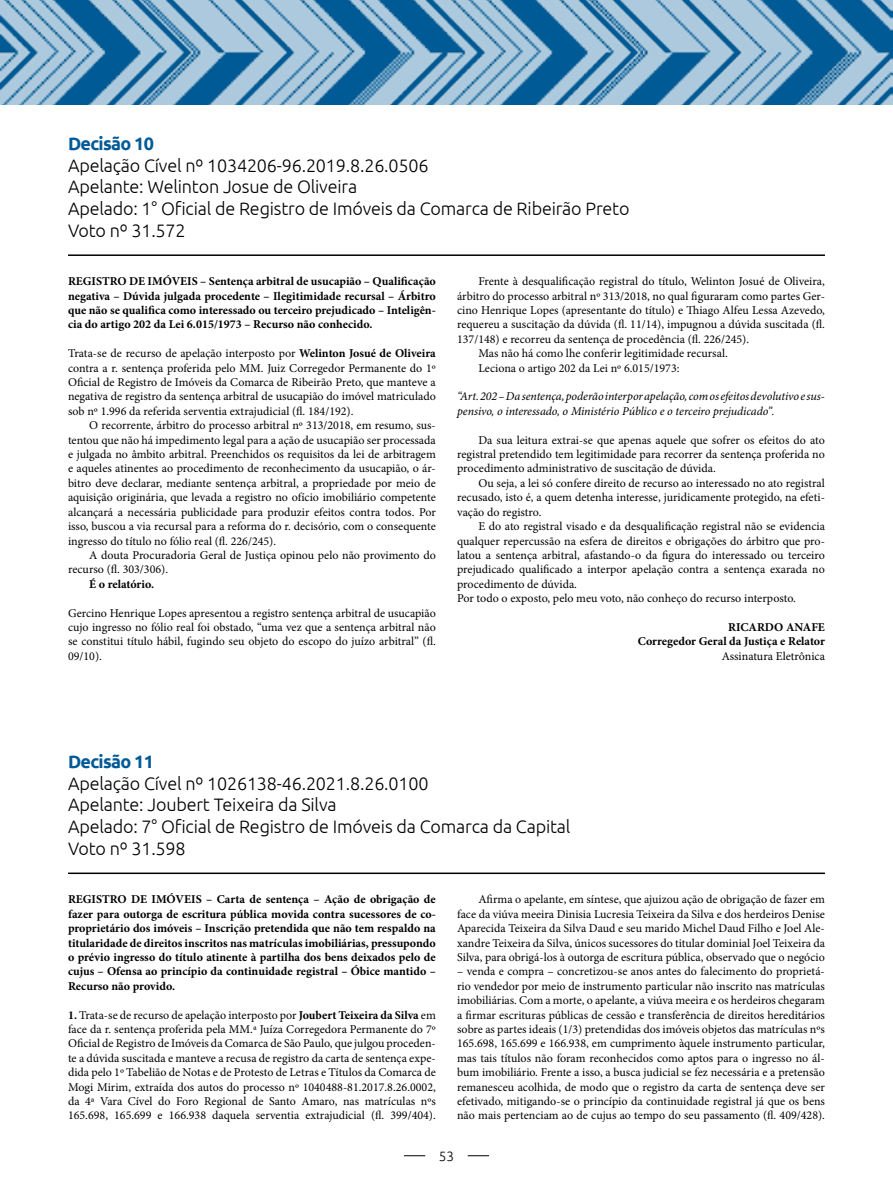
<style>
.page{position:relative;width:893px;height:1191px;background:#fff}
.page>*{position:absolute;margin:0;border:0;box-sizing:border-box;transform-origin:0 0}
.t1{font:300 18px/21.6px "Ubuntu";letter-spacing:-.01em;color:#000}
.t2{font:700 18px "Ubuntu";letter-spacing:-.04em;color:#005a96}
.t3{font:300 13.5px "Ubuntu";color:#000}
.t4{font:12px/14.4px "Minion Pro";color:#000;text-align:justify}
.t5{font:700 12px/14.4px "Minion Pro";color:#000;text-align:justify}
.t6{font:italic 12px/14.4px "Minion Pro";letter-spacing:-.005em;color:#000}
.s1{font-weight:700}
</style>
<div class="page">
<svg style="left:404px;top:1155px;width:21px;height:1px"></svg>
<svg style="left:468px;top:1155px;width:21px;height:1px"></svg>
<img style="left:0;top:0;width:893px;height:104px">
<hr style="left:68px;top:254px;width:757px;height:2px;background:#000">
<hr style="left:68px;top:872px;width:757px;height:2px;background:#000">
<h1 class="t2" style="left:68px;top:133px;width:87px">Decisão 10</h1>
<h1 class="t1" style="left:68px;top:154px;width:563px">Apelação Cível nº 1034206-96.2019.8.26.0506<br>Apelante: Welinton Josue de Oliveira<br>Apelado: 1° Oficial de Registro de Imóveis da Comarca de Ribeirão Preto Voto nº 31.572</h1>
<p class="t4" style="left:478px;top:274px;width:348px">Frente à desqualificação registral do título, Welinton Josué de Oliveira,</p>
<p class="t4" style="left:457px;top:289px;width:369px">árbitro do processo arbitral nº 313/2018, no qual figuraram como partes Ger-</p>
<p class="t4" style="left:457px;top:303px;width:369px">cino Henrique Lopes (apresentante do título) e Thiago Alfeu Lessa Azevedo,</p>
<p class="t4" style="left:457px;top:317px;width:369px">requereu a suscitação da dúvida (fl. 11/14), impugnou a dúvida suscitada (fl.</p>
<p class="t4" style="left:457px;top:332px;width:294px">137/148) e recorreu da sentença de procedência (fl. 226/245).</p>
<p class="t4" style="left:478px;top:346px;width:251px">Mas não há como lhe conferir legitimidade recursal.</p>
<p class="t4" style="left:478px;top:361px;width:203px">Leciona o artigo 202 da Lei nº 6.015/1973:</p>
<p class="t6" style="left:457px;top:389px;width:369px">“Art. 202 – Da sentença, poderão interpor apelação, com os efeitos devolutivo e sus&shy;pensivo, o interessado, o Ministério Público e o terceiro prejudicado”.</p>
<p class="t4" style="left:457px;top:433px;width:369px;text-indent:21px">Da sua leitura extrai-se que apenas aquele que sofrer os efeitos do ato registral pretendido tem legitimidade para recorrer da sentença proferida no procedimento administrativo de suscitação de dúvida.</p>
<p class="t4" style="left:457px;top:476px;width:369px;text-indent:21px">Ou seja, a lei só confere direito de recurso ao interessado no ato registral recusado, isto é, a quem detenha interesse, juridicamente protegido, na efeti&shy;vação do registro.</p>
<p class="t4" style="left:457px;top:519px;width:369px;text-align:left;text-indent:21px">E do ato registral visado e da desqualificação registral não se evidencia qualquer repercussão na esfera de direitos e obrigações do árbitro que pro&shy;latou a sentença arbitral, afastando-o da figura do interessado ou terceiro prejudicado qualificado a interpor apelação contra a sentença exarada no procedimento de dúvida.<br>Por todo o exposto, pelo meu voto, não conheço do recurso interposto.</p>
<p class="t5" style="left:638px;top:620px;width:189px;text-align:right">RICARDO ANAFE<br>Corregedor Geral da Justiça e Relator</p>
<p class="t4" style="left:722px;top:649px;width:105px">Assinatura Eletrônica</p>
<p class="t5" style="left:68px;top:274px;width:369px">REGISTRO DE IMÓVEIS – Sentença arbitral de usucapião – Qualificação negativa – Dúvida julgada procedente – Ilegitimidade recursal – Árbitro que não se qualifica como interessado ou terceiro prejudicado – Inteligên&shy;cia do artigo 202 da Lei 6.015/1973 – Recurso não conhecido.</p>
<p class="t4" style="left:68px;top:346px;width:369px">Trata-se de recurso de apelação interposto por <span class="s1">Welinton Josué de Oliveira </span>contra a r. sentença proferida pelo MM. Juiz Corregedor Permanente do 1º Oficial de Registro de Imóveis da Comarca de Ribeirão Preto, que manteve a negativa de registro da sentença arbitral de usucapião do imóvel matriculado sob nº 1.996 da referida serventia extrajudicial (fl. 184/192).</p>
<p class="t4" style="left:68px;top:418px;width:369px;text-indent:21px">O recorrente, árbitro do processo arbitral nº 313/2018, em resumo, sus&shy;tentou que não há impedimento legal para a ação de usucapião ser processada e julgada no âmbito arbitral. Preenchidos os requisitos da lei de arbitragem e aqueles atinentes ao procedimento de reconhecimento da usucapião, o ár&shy;bitro deve declarar, mediante sentença arbitral, a propriedade por meio de aquisição originária, que levada a registro no ofício imobiliário competente alcançará a necessária publicidade para produzir efeitos contra todos. Por isso, buscou a via recursal para a reforma do r. decisório, com o consequente ingresso do título no fólio real (fl. 226/245).</p>
<p class="t4" style="left:68px;top:548px;width:369px;text-indent:21px">A douta Procuradoria Geral de Justiça opinou pelo não provimento do recurso (fl. 303/306).</p>
<p class="t5" style="left:89px;top:576px;width:66px">É o relatório.</p>
<p class="t4" style="left:68px;top:605px;width:369px">Gercino Henrique Lopes apresentou a registro sentença arbitral de usucapião cujo ingresso no fólio real foi obstado, “uma vez que a sentença arbitral não se constitui título hábil, fugindo seu objeto do escopo do juízo arbitral” (fl.<br>09/10).</p>
<h1 class="t2" style="left:68px;top:751px;width:87px">Decisão 11</h1>
<h1 class="t1" style="left:68px;top:772px;width:504px">Apelação Cível nº 1026138-46.2021.8.26.0100<br>Apelante: Joubert Teixeira da Silva<br>Apelado: 7° Oficial de Registro de Imóveis da Comarca da Capital Voto nº 31.598</h1>
<p class="t5" style="left:68px;top:892px;width:369px">REGISTRO DE IMÓVEIS – Carta de sentença – Ação de obrigação de fazer para outorga de escritura pública movida contra sucessores de co&shy;proprietário dos imóveis – Inscrição pretendida que não tem respaldo na titularidade de direitos inscritos nas matrículas imobiliárias, pressupondo o prévio ingresso do título atinente à partilha dos bens deixados pelo de cujus – Ofensa ao princípio da continuidade registral – Óbice mantido – Recurso não provido.</p>
<p class="t4" style="left:68px;top:1007px;width:369px"><span class="s1">1.</span> Trata-se de recurso de apelação interposto por <span class="s1">Joubert Teixeira da Silva</span> em face da r. sentença proferida pela MM.ª Juíza Corregedora Permanente do 7º Oficial de Registro de Imóveis da Comarca de São Paulo, que julgou proceden&shy;te a dúvida suscitada e manteve a recusa de registro da carta de sentença expe&shy;dida pelo 1º Tabelião de Notas e de Protesto de Letras e Títulos da Comarca de Mogi Mirim, extraída dos autos do processo nº 1040488-81.2017.8.26.0002, da 4ª Vara Cível do Foro Regional de Santo Amaro, nas matrículas nºs 165.698, 165.699 e 166.938 daquela serventia extrajudicial (fl. 399/404).</p>
<p class="t4" style="left:457px;top:892px;width:369px;text-indent:21px">Afirma o apelante, em síntese, que ajuizou ação de obrigação de fazer em face da viúva meeira Dinisia Lucresia Teixeira da Silva e dos herdeiros Denise Aparecida Teixeira da Silva Daud e seu marido Michel Daud Filho e Joel Ale&shy;xandre Teixeira da Silva, únicos sucessores do titular dominial Joel Teixeira da Silva, para obrigá-los à outorga de escritura pública, observado que o negócio</p>
<p class="t4" style="left:457px;top:964px;width:369px">– venda e compra – concretizou-se anos antes do falecimento do proprietá&shy;rio vendedor por meio de instrumento particular não inscrito nas matrículas imobiliárias. Com a morte, o apelante, a viúva meeira e os herdeiros chegaram a firmar escrituras públicas de cessão e transferência de direitos hereditários sobre as partes ideais (1/3) pretendidas dos imóveis objetos das matrículas nºs 165.698, 165.699 e 166.938, em cumprimento àquele instrumento particular, mas tais títulos não foram reconhecidos como aptos para o ingresso no ál&shy;bum imobiliário. Frente a isso, a busca judicial se fez necessária e a pretensão remanesceu acolhida, de modo que o registro da carta de sentença deve ser efetivado, mitigando-se o princípio da continuidade registral já que os bens não mais pertenciam ao de cujus ao tempo do seu passamento (fl. 409/428).</p>
<p class="t3" style="left:439px;top:1148px;width:17px">53</p>
</div>
